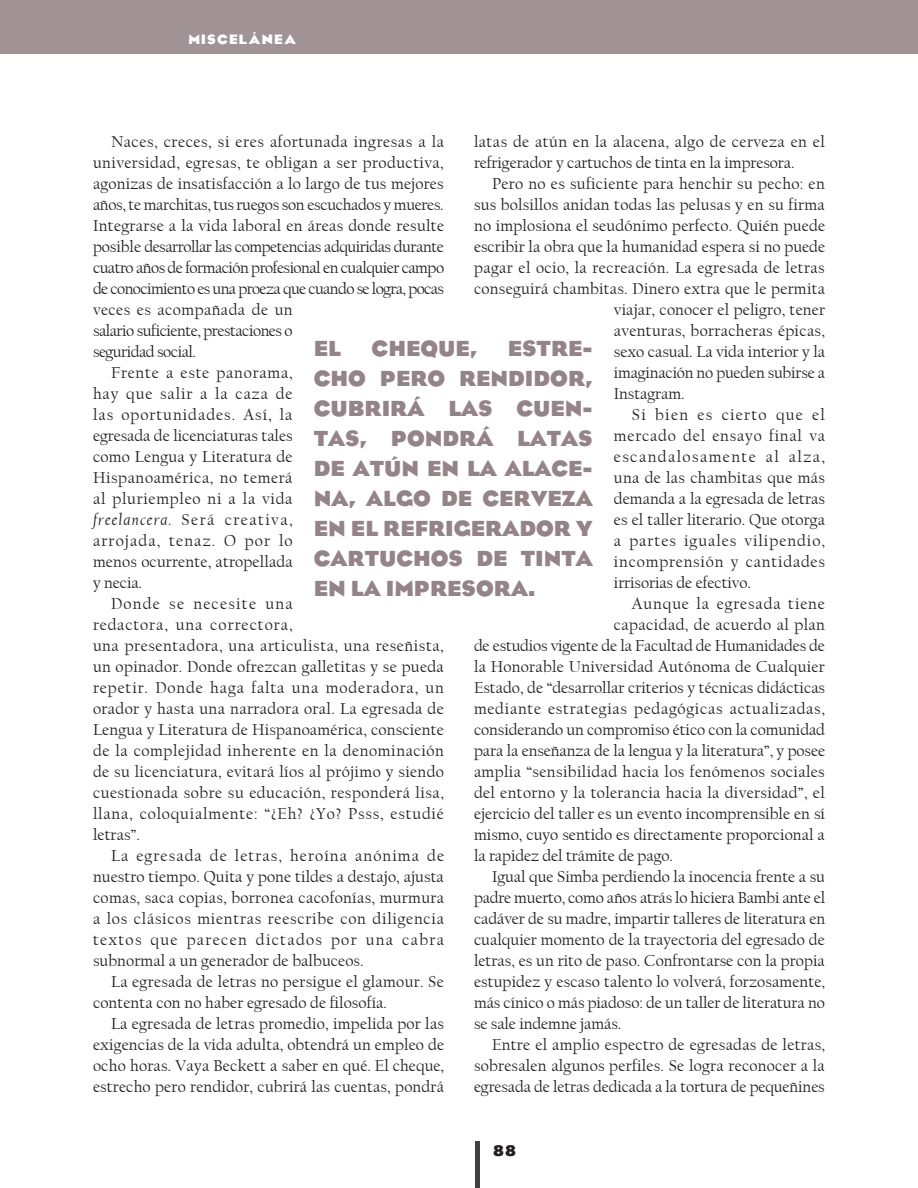
<style>
.page{position:relative;width:918px;height:1188px;background:#fff}
.page>*{position:absolute;margin:0;border:0;box-sizing:border-box;transform-origin:0 0}
.balazos{font:700 22.5px/30px "Eagle";color:#948488;text-align:justify}
.t1{font:16.5px/21px "Californian FB";letter-spacing:.01em;color:#231f20;text-align:justify}
.t2{font:16.5px/21px "Californian FB";letter-spacing:-.02em;color:#231f20}
.t3{font:16.5px/21px "Californian FB";letter-spacing:.03em;color:#231f20}
.t4{font:16.5px "Californian FB";letter-spacing:-.01em;color:#231f20}
.t5{font:16.5px "Californian FB";letter-spacing:.045em;color:#231f20}
.t6{font:16.5px "Californian FB";letter-spacing:.055em;color:#231f20}
.numeracíon{font:700 13.5px "OPTI Eagle";color:#231f20}
.t7{font:700 12px "OPTI Eagle";letter-spacing:.11em;color:#fff}
.s1{font-style:italic}
</style>
<div class="page">
<div style="left:0;top:0;width:918px;height:54px;background:#a19296"></div>
<hr style="left:476px;top:1142px;width:4px;height:46px;background:#414142">
<p class="t7" style="left:188px;top:30px;width:109px">MISCELÁNEA</p>
<p class="t2" style="left:93px;top:132px;width:353px;text-indent:18px">Naces, creces, si eres afortunada ingresas a la universidad, egresas, te obligan a ser productiva, agonizas de insatisfacción a lo largo de tus mejores años, te marchitas, tus ruegos son escuchados y mueres.<br>Integrarse a la vida laboral en áreas donde resulte posible desarrollar las competencias adquiridas durante cuatro años de formación profesional en cualquier campo de conocimiento es una proeza que cuando se logra, pocas veces es acompañada de un<br>salario suficiente, prestaciones o<br>seguridad social.</p>
<p class="t1" style="left:93px;top:363px;width:201px;text-indent:18px">Frente a este panorama, hay que salir a la caza de las oportunidades. Así, la egresada de licenciaturas tales como Lengua y Literatura de Hispanoamérica, no temerá al pluriempleo ni a la vida <span class="s1">freelancera.</span> Será creativa, arrojada, tenaz. O por lo menos ocurrente, atropellada y necia.</p>
<p class="t3" style="left:93px;top:594px;width:353px;text-indent:18px">Donde se necesite una<br>redactora, una correctora,<br>una presentadora, una articulista, una reseñista, un opinador. Donde ofrezcan galletitas y se pueda repetir. Donde haga falta una moderadora, un orador y hasta una narradora oral. La egresada de Lengua y Literatura de Hispanoamérica, consciente de la complejidad inherente en la denominación de su licenciatura, evitará líos al prójimo y siendo cuestionada sobre su educación, responderá lisa, llana, coloquialmente: “¿Eh? ¿Yo? Psss, estudié letras”.</p>
<p class="t1" style="left:93px;top:846px;width:353px;text-indent:18px">La egresada de letras, heroína anónima de nuestro tiempo. Quita y pone tildes a destajo, ajusta comas, saca copias, borronea cacofonías, murmura a los clásicos mientras reescribe con diligencia textos que parecen dictados por una cabra subnormal a un generador de balbuceos.</p>
<p class="t1" style="left:93px;top:972px;width:352px;text-indent:18px">La egresada de letras no persigue el glamour. Se contenta con no haber egresado de filosofía.</p>
<p class="t1" style="left:93px;top:1014px;width:353px;text-indent:18px">La egresada de letras promedio, impelida por las exigencias de la vida adulta, obtendrá un empleo de ocho horas. Vaya Beckett a saber en qué. El cheque, estrecho pero rendidor, cubrirá las cuentas, pondrá</p>
<p class="t1" style="left:474px;top:132px;width:352px">latas de atún en la alacena, algo de cerveza en el refrigerador y cartuchos de tinta en la impresora.</p>
<p class="t1" style="left:492px;top:174px;width:334px">Pero no es suficiente para henchir su pecho: en</p>
<p class="t1" style="left:474px;top:195px;width:352px">sus bolsillos anidan todas las pelusas y en su firma</p>
<p class="t1" style="left:474px;top:216px;width:353px">no implosiona el seudónimo perfecto. Quién puede</p>
<p class="t1" style="left:474px;top:237px;width:353px">escribir la obra que la humanidad espera si no puede</p>
<p class="t1" style="left:474px;top:258px;width:352px">pagar el ocio, la recreación. La egresada de letras</p>
<p class="t1" style="left:474px;top:279px;width:353px">conseguirá chambitas. Dinero extra que le permita</p>
<p class="t1" style="left:614px;top:300px;width:213px">viajar, conocer el peligro, tener</p>
<p class="t1" style="left:614px;top:321px;width:213px">aventuras, borracheras épicas,</p>
<p class="t1" style="left:614px;top:342px;width:213px">sexo casual. La vida interior y la</p>
<p class="t4" style="left:614px;top:364px;width:213px">imaginación no pueden subirse a</p>
<p class="t1" style="left:614px;top:384px;width:72px">Instagram.</p>
<p class="t1" style="left:614px;top:405px;width:213px;text-indent:18px">Si bien es cierto que el mercado del ensayo final va escandalosamente al alza, una de las chambitas que más demanda a la egresada de letras es el taller literario. Que otorga a partes iguales vilipendio, incomprensión y cantidades irrisorias de efectivo.</p>
<p class="t6" style="left:632px;top:595px;width:195px">Aunque la egresada tiene</p>
<p class="t1" style="left:614px;top:615px;width:213px">capacidad, de acuerdo al plan</p>
<p class="t4" style="left:474px;top:637px;width:353px">de estudios vigente de la Facultad de Humanidades de</p>
<p class="t1" style="left:474px;top:657px;width:352px">la Honorable Universidad Autónoma de Cualquier</p>
<p class="t1" style="left:474px;top:678px;width:353px">Estado, de “desarrollar criterios y técnicas didácticas</p>
<p class="t5" style="left:474px;top:700px;width:353px">mediante estrategias pedagógicas actualizadas,</p>
<p class="t1" style="left:474px;top:720px;width:353px">considerando un compromiso ético con la comunidad</p>
<p class="t1" style="left:474px;top:741px;width:353px">para la enseñanza de la lengua y la literatura”, y posee</p>
<p class="t1" style="left:474px;top:762px;width:352px">amplia “sensibilidad hacia los fenómenos sociales</p>
<p class="t1" style="left:474px;top:783px;width:352px">del entorno y la tolerancia hacia la diversidad”, el</p>
<p class="t1" style="left:474px;top:804px;width:353px">ejercicio del taller es un evento incomprensible en sí</p>
<p class="t1" style="left:474px;top:825px;width:352px">mismo, cuyo sentido es directamente proporcional a</p>
<p class="t1" style="left:474px;top:846px;width:201px">la rapidez del trámite de pago.</p>
<p class="t1" style="left:474px;top:867px;width:353px;text-indent:18px">Igual que Simba perdiendo la inocencia frente a su padre muerto, como años atrás lo hiciera Bambi ante el cadáver de su madre, impartir talleres de literatura en cualquier momento de la trayectoria del egresado de letras, es un rito de paso. Confrontarse con la propia estupidez y escaso talento lo volverá, forzosamente, más cínico o más piadoso: de un taller de literatura no se sale indemne jamás.</p>
<p class="t1" style="left:474px;top:1035px;width:353px;text-indent:18px">Entre el amplio espectro de egresadas de letras, sobresalen algunos perfiles. Se logra reconocer a la egresada de letras dedicada a la tortura de pequeñines</p>
<p class="balazos" style="left:314px;top:334px;width:280px;text-indent:194px">ESTRE-CHO PERO RENDIDOR, CUBRIRÁ LAS CUEN-TAS, PONDRÁ LATAS DE ATÚN EN LA ALACE-NA, ALGO DE CERVEZA EN EL REFRIGERADOR Y CARTUCHOS DE TINTA EN LA IMPRESORA.</p>
<p class="balazos" style="left:314px;top:334px;width:29px">EL</p>
<p class="balazos" style="left:372px;top:334px;width:107px">CHEQUE,</p>
<p class="numeracíon" style="left:492px;top:1141px;width:26px">88</p>
</div>
